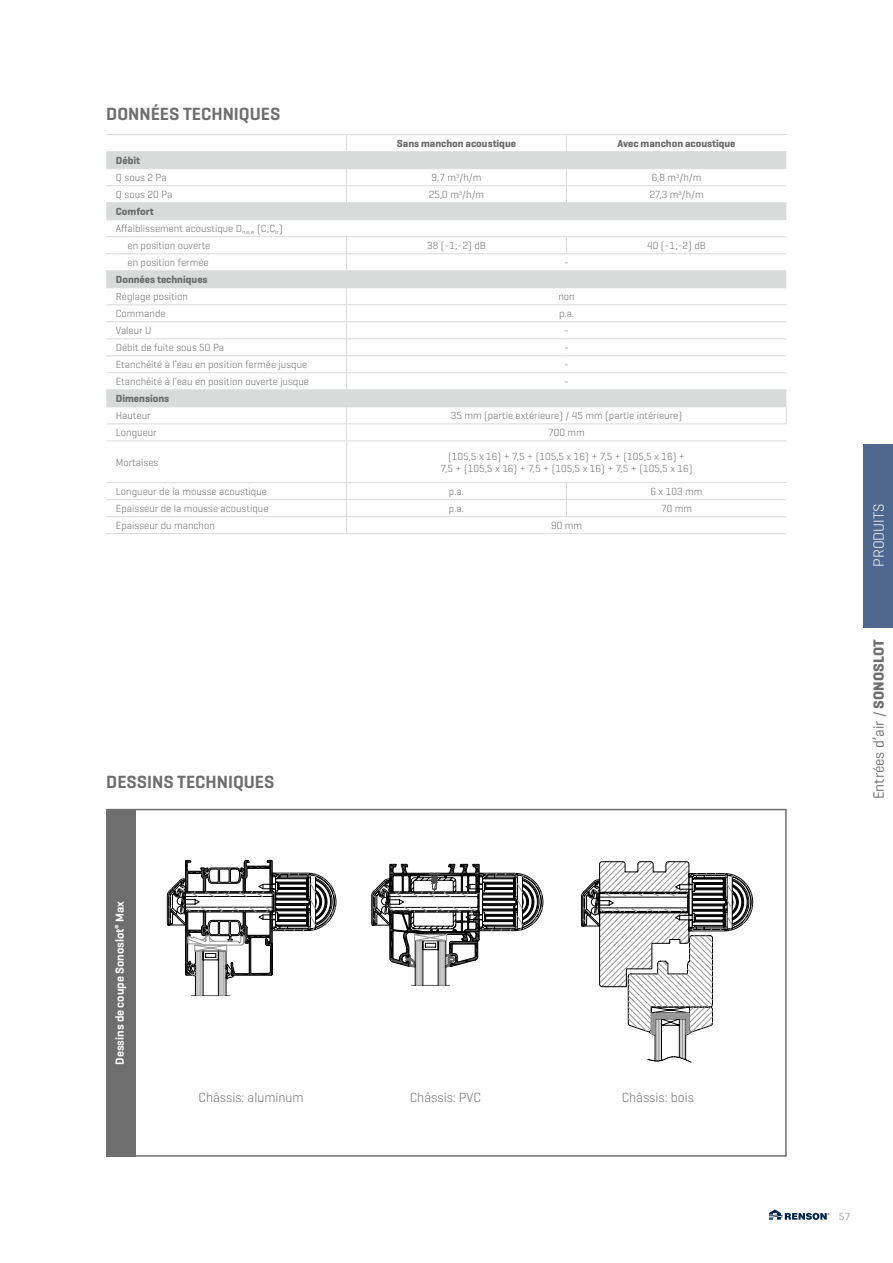
<style>
.page{position:relative;width:893px;height:1263px;background:#fff}
.page>*{position:absolute;margin:0;border:0;box-sizing:border-box;transform-origin:0 0}
.t1{font:600 18px "Geogrotesque";color:#6e6e6e}
.t2{font:15px "Geogrotesque";color:#6e6e6e}
.t3{font:300 15px "Geogrotesque";color:#fff}
.t4{font:300 13.5px "Geogrotesque";color:#6e6e6e}
.t5{font:600 12px "Geogrotesque";color:#fff}
.t6{font:300 10.5px/12px "Geogrotesque";color:#6e6e6e;text-align:center}
.t7{font:700 10.5px "Geogrotesque";color:#6e6e6e}
.t8{font:10.5px "Geogrotesque";color:#9c9c9d}
.s1{font-weight:700}
</style>
<div class="page">
<svg style="left:106px;top:152px;width:680px;height:254px"></svg>
<hr style="left:106px;top:134px;width:241px;height:1px;background:#d9dada">
<hr style="left:347px;top:134px;width:219px;height:1px;background:#d9dada">
<hr style="left:566px;top:134px;width:220px;height:1px;background:#d9dada">
<hr style="left:106px;top:151px;width:241px;height:1px;background:#d9dada">
<hr style="left:347px;top:151px;width:219px;height:1px;background:#d9dada">
<hr style="left:566px;top:151px;width:220px;height:1px;background:#d9dada">
<hr style="left:106px;top:219px;width:241px;height:1px;background:#d9dada">
<hr style="left:347px;top:219px;width:219px;height:1px;background:#d9dada">
<hr style="left:566px;top:219px;width:220px;height:1px;background:#d9dada">
<hr style="left:106px;top:236px;width:241px;height:1px;background:#d9dada">
<hr style="left:347px;top:236px;width:219px;height:1px;background:#d9dada">
<hr style="left:566px;top:236px;width:220px;height:1px;background:#d9dada">
<hr style="left:106px;top:253px;width:241px;height:1px;background:#d9dada">
<hr style="left:347px;top:253px;width:219px;height:1px;background:#d9dada">
<hr style="left:566px;top:253px;width:220px;height:1px;background:#d9dada">
<hr style="left:106px;top:270px;width:241px;height:1px;background:#d9dada">
<hr style="left:347px;top:270px;width:219px;height:1px;background:#d9dada">
<hr style="left:566px;top:270px;width:220px;height:1px;background:#d9dada">
<hr style="left:106px;top:287px;width:241px;height:1px;background:#d9dada">
<hr style="left:347px;top:287px;width:219px;height:1px;background:#d9dada">
<hr style="left:566px;top:287px;width:220px;height:1px;background:#d9dada">
<hr style="left:106px;top:304px;width:241px;height:1px;background:#d9dada">
<hr style="left:347px;top:304px;width:219px;height:1px;background:#d9dada">
<hr style="left:566px;top:304px;width:220px;height:1px;background:#d9dada">
<hr style="left:106px;top:321px;width:241px;height:1px;background:#d9dada">
<hr style="left:347px;top:321px;width:219px;height:1px;background:#d9dada">
<hr style="left:566px;top:321px;width:220px;height:1px;background:#d9dada">
<hr style="left:106px;top:338px;width:241px;height:1px;background:#d9dada">
<hr style="left:347px;top:338px;width:219px;height:1px;background:#d9dada">
<hr style="left:566px;top:338px;width:220px;height:1px;background:#d9dada">
<hr style="left:106px;top:355px;width:241px;height:1px;background:#d9dada">
<hr style="left:347px;top:355px;width:219px;height:1px;background:#d9dada">
<hr style="left:566px;top:355px;width:220px;height:1px;background:#d9dada">
<hr style="left:106px;top:372px;width:241px;height:1px;background:#d9dada">
<hr style="left:347px;top:372px;width:219px;height:1px;background:#d9dada">
<hr style="left:566px;top:372px;width:220px;height:1px;background:#d9dada">
<hr style="left:106px;top:389px;width:241px;height:1px;background:#d9dada">
<hr style="left:347px;top:389px;width:219px;height:1px;background:#d9dada">
<hr style="left:566px;top:389px;width:220px;height:1px;background:#d9dada">
<hr style="left:106px;top:406px;width:241px;height:1px;background:#d9dada">
<hr style="left:347px;top:406px;width:219px;height:1px;background:#d9dada">
<hr style="left:566px;top:406px;width:221px;height:1px;background:#d9dada">
<hr style="left:106px;top:423px;width:241px;height:1px;background:#d9dada">
<hr style="left:347px;top:423px;width:219px;height:1px;background:#d9dada">
<hr style="left:566px;top:423px;width:221px;height:1px;background:#d9dada">
<hr style="left:106px;top:440px;width:241px;height:1px;background:#d9dada">
<hr style="left:347px;top:440px;width:219px;height:1px;background:#d9dada">
<hr style="left:566px;top:440px;width:220px;height:1px;background:#d9dada">
<hr style="left:106px;top:482px;width:241px;height:1px;background:#d9dada">
<hr style="left:347px;top:482px;width:219px;height:1px;background:#d9dada">
<hr style="left:566px;top:482px;width:220px;height:1px;background:#d9dada">
<hr style="left:106px;top:499px;width:241px;height:1px;background:#d9dada">
<hr style="left:347px;top:499px;width:219px;height:1px;background:#d9dada">
<hr style="left:566px;top:499px;width:220px;height:1px;background:#d9dada">
<hr style="left:106px;top:516px;width:241px;height:1px;background:#d9dada">
<hr style="left:347px;top:516px;width:219px;height:1px;background:#d9dada">
<hr style="left:566px;top:516px;width:220px;height:1px;background:#d9dada">
<hr style="left:106px;top:533px;width:241px;height:1px;background:#d9dada">
<hr style="left:347px;top:533px;width:219px;height:1px;background:#d9dada">
<hr style="left:566px;top:533px;width:220px;height:1px;background:#d9dada">
<hr style="left:347px;top:168px;width:219px;height:1px;background:#d9dada">
<hr style="left:566px;top:168px;width:220px;height:1px;background:#d9dada">
<hr style="left:347px;top:185px;width:219px;height:1px;background:#d9dada">
<hr style="left:566px;top:185px;width:220px;height:1px;background:#d9dada">
<hr style="left:347px;top:202px;width:219px;height:1px;background:#d9dada">
<hr style="left:566px;top:202px;width:220px;height:1px;background:#d9dada">
<svg style="left:346px;top:135px;width:1px;height:84px"></svg>
<svg style="left:566px;top:135px;width:1px;height:84px"></svg>
<svg style="left:566px;top:237px;width:1px;height:16px"></svg>
<svg style="left:566px;top:271px;width:1px;height:16px"></svg>
<svg style="left:566px;top:390px;width:1px;height:16px"></svg>
<svg style="left:346px;top:237px;width:1px;height:203px"></svg>
<hr style="left:346px;top:441px;width:1px;height:41px;background:#d9dada">
<svg style="left:566px;top:483px;width:1px;height:33px"></svg>
<svg style="left:346px;top:483px;width:1px;height:50px"></svg>
<hr style="left:106px;top:168px;width:241px;height:1px;background:#d9dada">
<hr style="left:106px;top:185px;width:241px;height:1px;background:#d9dada">
<hr style="left:106px;top:202px;width:241px;height:1px;background:#d9dada">
<svg style="left:786px;top:407px;width:1px;height:16px"></svg>
<div style="left:106px;top:809px;width:681px;height:348px;border:2px solid #6e6e6e"></div>
<div style="left:106px;top:809px;width:30px;height:348px;background:#6e6e6e"></div>
<svg style="left:167px;top:860px;width:169px;height:137px"></svg>
<svg style="left:371px;top:864px;width:172px;height:122px"></svg>
<svg style="left:581px;top:861px;width:172px;height:201px"></svg>
<div style="left:863px;top:444px;width:30px;height:184px;background:#4f678e"></div>
<svg style="left:769px;top:1209px;width:60px;height:11px"></svg>
<h1 class="t1" style="left:106px;top:102px;width:175px">DONNÉES TECHNIQUES</h1>
<p class="t7" style="left:397px;top:137px;width:121px">Sans manchon acoustique</p>
<p class="t7" style="left:617px;top:137px;width:120px">Avec manchon acoustique</p>
<p class="t7" style="left:116px;top:154px;width:26px">Débit</p>
<p class="t6" style="left:116px;top:171px;width:52px">Q sous 2 Pa</p>
<p class="t6" style="left:432px;top:171px;width:51px">9,7 m<sup>3</sup>/h/m</p>
<p class="t6" style="left:652px;top:171px;width:51px">6,8 m<sup>3</sup>/h/m</p>
<p class="t6" style="left:116px;top:188px;width:58px">Q sous 20 Pa</p>
<p class="t6" style="left:429px;top:188px;width:57px">25,0 m<sup>3</sup>/h/m</p>
<p class="t6" style="left:649px;top:188px;width:56px">27,3 m<sup>3</sup>/h/m</p>
<p class="t7" style="left:116px;top:205px;width:39px">Comfort</p>
<p class="t6" style="left:116px;top:222px;width:169px">Affaiblissement acoustique D<sub>n,e,w</sub> (C;C<sub>tr</sub>)</p>
<p class="t6" style="left:128px;top:239px;width:84px">en position ouverte</p>
<p class="t6" style="left:427px;top:239px;width:60px">38 (-1;-2) dB</p>
<p class="t6" style="left:647px;top:239px;width:60px">40 (-1;-2) dB</p>
<p class="t6" style="left:128px;top:256px;width:83px">en position fermée</p>
<p class="t6" style="left:564px;top:256px;width:6px">-</p>
<p class="t7" style="left:116px;top:273px;width:93px">Données techniques</p>
<p class="t6" style="left:116px;top:290px;width:74px">Réglage position</p>
<p class="t6" style="left:558px;top:290px;width:18px">non</p>
<p class="t6" style="left:116px;top:307px;width:51px">Commande</p>
<p class="t6" style="left:559px;top:307px;width:17px">p.a.</p>
<p class="t6" style="left:116px;top:324px;width:37px">Valeur U</p>
<p class="t6" style="left:564px;top:324px;width:6px">-</p>
<p class="t6" style="left:116px;top:341px;width:110px">Débit de fuite sous 50 Pa</p>
<p class="t6" style="left:564px;top:341px;width:6px">-</p>
<p class="t6" style="left:116px;top:358px;width:193px">Etanchéité à l’eau en position fermée jusque</p>
<p class="t6" style="left:564px;top:358px;width:6px">-</p>
<p class="t6" style="left:116px;top:375px;width:195px">Etanchéité à l’eau en position ouverte jusque</p>
<p class="t6" style="left:564px;top:375px;width:6px">-</p>
<p class="t7" style="left:116px;top:392px;width:55px">Dimensions</p>
<p class="t6" style="left:116px;top:409px;width:36px">Hauteur</p>
<p class="t6" style="left:451px;top:409px;width:233px">35 mm (partie extérieure) / 45 mm (partie intérieure)</p>
<p class="t6" style="left:116px;top:426px;width:42px">Longueur</p>
<p class="t6" style="left:548px;top:426px;width:38px">700 mm</p>
<p class="t6" style="left:116px;top:456px;width:44px">Mortaises</p>
<p class="t6" style="left:441px;top:450px;width:253px">(105,5 x 16) + 7,5 + (105,5 x 16) + 7,5 + (105,5 x 16) +<br>7,5 + (105,5 x 16) + 7,5 + (105,5 x 16) + 7,5 + (105,5 x 16)</p>
<p class="t6" style="left:116px;top:485px;width:153px">Longueur de la mousse acoustique</p>
<p class="t6" style="left:449px;top:485px;width:17px">p.a.</p>
<p class="t6" style="left:651px;top:485px;width:53px">6 x 103 mm</p>
<p class="t6" style="left:116px;top:502px;width:154px">Epaisseur de la mousse acoustique</p>
<p class="t6" style="left:449px;top:502px;width:17px">p.a.</p>
<p class="t6" style="left:661px;top:502px;width:32px">70 mm</p>
<p class="t6" style="left:116px;top:519px;width:101px">Epaisseur du manchon</p>
<p class="t6" style="left:551px;top:519px;width:32px">90 mm</p>
<h1 class="t1" style="left:106px;top:771px;width:170px">DESSINS TECHNIQUES</h1>
<p class="t5" style="left:112px;top:1065px;width:165px;rotate:-90deg">Dessins de coupe Sonoslot<sup>®</sup> Max</p>
<p class="t4" style="left:199px;top:1088px;width:107px">Châssis: aluminum</p>
<p class="t4" style="left:410px;top:1088px;width:72px">Châssis: PVC</p>
<p class="t4" style="left:622px;top:1088px;width:74px">Châssis: bois</p>
<h2 class="t3" style="left:869px;top:567px;width:65px;rotate:-90deg">PRODUITS</h2>
<h2 class="t2" style="left:869px;top:799px;width:161px;rotate:-90deg">Entrées d’air / <span class="s1">SONOSLOT</span></h2>
<p class="t8" style="left:839px;top:1210px;width:13px">57</p>
</div>
